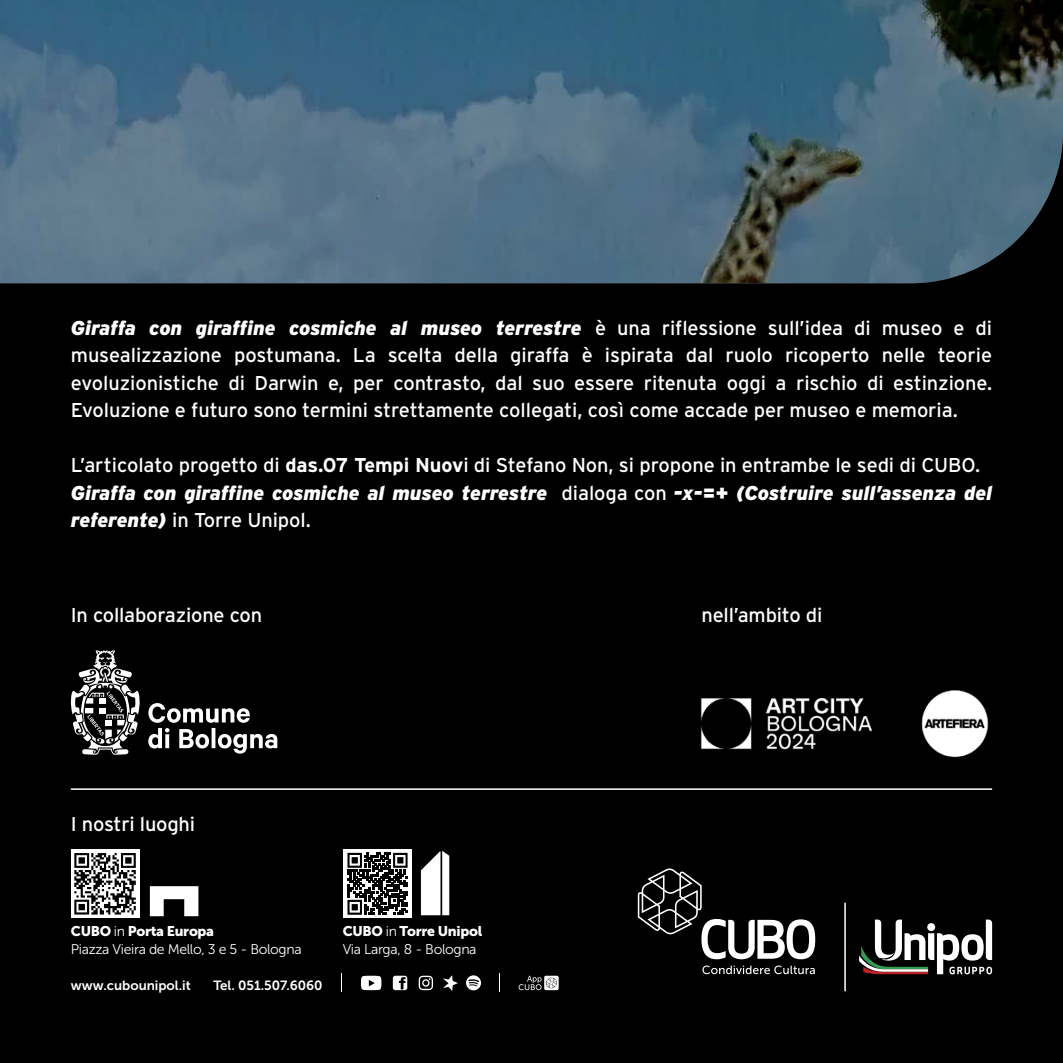
<style>
.page{position:relative;width:1063px;height:1063px;background:#000}
.page>*{position:absolute;margin:0;border:0;box-sizing:border-box;transform-origin:0 0}
.t1{font:20px/27.5px "Interstate";letter-spacing:-.005em;color:#fff;text-align:justify}
.t2{font:14px "Museo Sans 300";letter-spacing:-.025em;color:#fff}
.t3{font:14px "Museo Sans 900";letter-spacing:-.02em;color:#fff}
.t4{font:13.25px "Museo Sans 700";color:#fff}
.s1{font-weight:900;font-style:italic}
.s2{font-weight:700}
.s3{font-family:"Museo Sans 300"}
</style>
<div class="page">
<img style="left:0;top:0;width:1063px;height:283px">
<hr style="left:71px;top:788px;width:921px;height:2px;background:#fff">
<svg style="left:148px;top:703px;width:129px;height:51px"></svg>
<svg style="left:70px;top:650px;width:70px;height:105px"></svg>
<img style="left:700px;top:690px;width:289px;height:68px">
<svg style="left:859px;top:920px;width:133px;height:54px"></svg>
<svg style="left:702px;top:965px;width:113px;height:9px"></svg>
<svg style="left:638px;top:869px;width:177px;height:90px"></svg>
<hr style="left:844px;top:903px;width:2px;height:88px;background:#fff">
<div style="left:71px;top:850px;width:68px;height:68px;background:#fff"></div>
<svg style="left:74px;top:853px;width:62px;height:62px"></svg>
<div style="left:343px;top:850px;width:69px;height:68px;background:#fff"></div>
<svg style="left:347px;top:853px;width:61px;height:62px"></svg>
<svg style="left:149px;top:886px;width:49px;height:30px"></svg>
<svg style="left:421px;top:851px;width:28px;height:64px;background:#d3d3d3"></svg>
<svg style="left:393px;top:976px;width:14px;height:14px"></svg>
<svg style="left:419px;top:976px;width:14px;height:14px"></svg>
<svg style="left:361px;top:976px;width:20px;height:14px"></svg>
<svg style="left:499px;top:974px;width:1px;height:18px"></svg>
<svg style="left:519px;top:976px;width:40px;height:14px"></svg>
<svg style="left:341px;top:974px;width:1px;height:18px"></svg>
<svg style="left:443px;top:975px;width:15px;height:16px"></svg>
<svg style="left:466px;top:975px;width:15px;height:15px"></svg>
<p class="t1" style="left:71px;top:314px;width:923px"><span class="s1">Giraffa con giraffine cosmiche al museo terrestre</span> è una riflessione sull’idea di museo e di musealizzazione postumana. La scelta della giraffa è ispirata dal ruolo ricoperto nelle teorie evoluzionistiche di Darwin e, per contrasto, dal suo essere ritenuta oggi a rischio di estinzione.<br>Evoluzione e futuro sono termini strettamente collegati, così come accade per museo e memoria.</p>
<p class="t1" style="left:71px;top:451px;width:923px;text-align:left">L’articolato progetto di <span class="s2">das.07 Tempi Nuov</span>i di Stefano Non, si propone in entrambe le sedi di CUBO.<br><span class="s1">Giraffa con giraffine cosmiche al museo terrestre</span> dialoga con <span class="s1">-x-=+ (Costruire sull’assenza del referente)</span> in Torre Unipol.</p>
<p class="t1" style="left:71px;top:601px;width:193px">In collaborazione con</p>
<p class="t1" style="left:702px;top:601px;width:122px">nell’ambito di</p>
<p class="t1" style="left:71px;top:810px;width:126px">I nostri luoghi</p>
<p class="t3" style="left:71px;top:923px;width:145px">CUBO <span class="s3">in</span> Porta Europa</p>
<p class="t2" style="left:71px;top:942px;width:232px">Piazza Vieira de Mello, 3 e 5 - Bologna</p>
<p class="t4" style="left:71px;top:978px;width:121px">www.cubounipol.it</p>
<p class="t4" style="left:213px;top:978px;width:111px">Tel. 051.507.6060</p>
<p class="t3" style="left:343px;top:923px;width:141px">CUBO <span class="s3">in</span> Torre Unipol</p>
<p class="t2" style="left:343px;top:942px;width:135px">Via Larga, 8 - Bologna</p>
</div>
